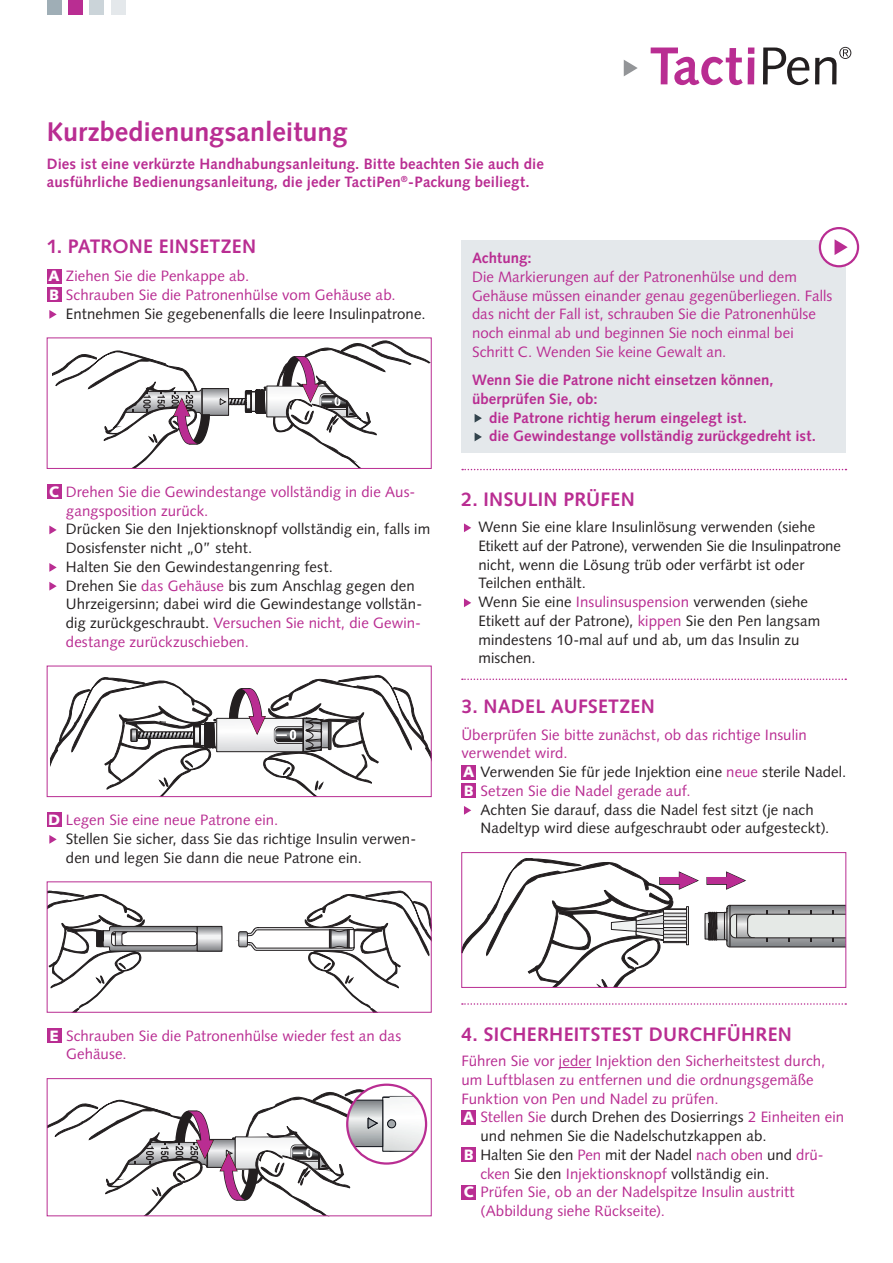
<style>
.page{position:relative;width:893px;height:1263px;background:#fff}
.page>*{position:absolute;margin:0;border:0;box-sizing:border-box;transform-origin:0 0}
.t1{font:700 27px "Syntax LT Std";color:#b92d92}
.Head_H2{font:700 19.5px "Syntax LT Std";letter-spacing:.015em;color:#b92d92}
.Header_H2{font:700 19.5px "Syntax LT Std";letter-spacing:.015em;color:#b92d92}
.Fließtext_10pt{font:15px/18.8px "Syntax LT Std";letter-spacing:.005em;color:#231f20}
.Fließtext_10pt-2{font:15px/18.8px "Syntax LT Std";letter-spacing:.005em;color:#b92d92}
.Text_Box_10pt{font:700 15px/18px "Syntax LT Std";letter-spacing:.01em;color:#b92d92}
.Text_Box_10pt-2{font:15px/18.8px "Syntax LT Std";color:#b92d92}
.Fließtext_10pt-3{font:900 15px "Syntax LT Std";color:#fff}
.s1{font-weight:900;color:#fff}
.s2{color:#b92d92}
.s3{font-weight:700}
</style>
<div class="page">
<div style="left:47px;top:484px;width:15px;height:15px;background:#b92d92"></div>
<svg style="left:49px;top:525px;width:8px;height:9px"></svg>
<svg style="left:49px;top:563px;width:8px;height:9px"></svg>
<svg style="left:49px;top:582px;width:8px;height:9px"></svg>
<div style="left:461px;top:764px;width:15px;height:15px;background:#b92d92"></div>
<div style="left:461px;top:783px;width:15px;height:15px;background:#b92d92"></div>
<svg style="left:464px;top:806px;width:7px;height:9px"></svg>
<svg style="left:651px;top:48px;width:103px;height:37px"></svg>
<svg style="left:763px;top:48px;width:46px;height:37px"></svg>
<svg style="left:815px;top:47px;width:36px;height:37px"></svg>
<svg style="left:624px;top:60px;width:14px;height:16px"></svg>
<svg style="left:464px;top:523px;width:7px;height:9px"></svg>
<svg style="left:464px;top:598px;width:7px;height:9px"></svg>
<svg style="left:49px;top:890px;width:149px;height:121px"></svg>
<svg style="left:199px;top:928px;width:21px;height:21px"></svg>
<div style="left:197px;top:926px;width:25px;height:25px;border:1px solid #231f20"></div>
<svg style="left:239px;top:890px;width:191px;height:121px"></svg>
<div style="left:238px;top:931px;width:10px;height:16px;border:1px solid #231f20;border-radius:2px"></div>
<div style="left:47px;top:881px;width:385px;height:132px;border:1px solid #b92d92"></div>
<svg style="left:52px;top:340px;width:378px;height:127px"></svg>
<div style="left:47px;top:337px;width:385px;height:132px;border:1px solid #b92d92"></div>
<div style="left:47px;top:1028px;width:15px;height:15px;background:#b92d92"></div>
<svg style="left:47px;top:1086px;width:379px;height:130px"></svg>
<div style="left:388px;top:1120px;width:8px;height:8px;background:#a4a9ac;border-radius:50%"></div>
<div style="left:387px;top:1120px;width:9px;height:8px;border:1px solid #0c0f16;border-radius:50%"></div>
<div style="left:346px;top:1083px;width:81px;height:82px;border:2px solid #b92d92;border-radius:50%"></div>
<div style="left:47px;top:812px;width:15px;height:15px;background:#b92d92"></div>
<svg style="left:49px;top:835px;width:8px;height:9px"></svg>
<div style="left:461px;top:240px;width:385px;height:213px;background:#e4e8eb"></div>
<svg style="left:475px;top:414px;width:7px;height:9px"></svg>
<svg style="left:475px;top:433px;width:7px;height:8px"></svg>
<div style="left:820px;top:228px;width:38px;height:38px;background:#fff;border-radius:50%"></div>
<div style="left:819px;top:227px;width:40px;height:40px;border:2px solid #b92d92;border-radius:50%"></div>
<svg style="left:834px;top:239px;width:14px;height:16px"></svg>
<svg style="left:50px;top:675px;width:380px;height:120px"></svg>
<div style="left:47px;top:666px;width:385px;height:131px;border:1px solid #b92d92"></div>
<div style="left:47px;top:0;width:15px;height:15px;background:#9faeb6"></div>
<div style="left:68px;top:0;width:15px;height:15px;background:#b92d92"></div>
<div style="left:89px;top:0;width:15px;height:15px;background:#cbd4d9"></div>
<div style="left:111px;top:0;width:15px;height:15px;background:#e4e8eb"></div>
<svg style="left:463px;top:858px;width:381px;height:128px"></svg>
<div style="left:461px;top:852px;width:385px;height:136px;border:1px solid #b92d92"></div>
<hr style="left:559px;top:1067px;width:32px;height:1px;background:#b92d92">
<div style="left:461px;top:1110px;width:15px;height:14px;background:#b92d92"></div>
<div style="left:461px;top:1147px;width:15px;height:15px;background:#b92d92"></div>
<div style="left:461px;top:1185px;width:15px;height:14px;background:#b92d92"></div>
<svg style="left:462px;top:469px;width:384px;height:1px"></svg>
<svg style="left:462px;top:678px;width:384px;height:2px"></svg>
<svg style="left:462px;top:1003px;width:384px;height:2px"></svg>
<div style="left:47px;top:269px;width:15px;height:14px;background:#b92d92"></div>
<div style="left:47px;top:287px;width:15px;height:15px;background:#b92d92"></div>
<svg style="left:49px;top:310px;width:8px;height:9px"></svg>
<p class="t1" style="left:47px;top:116px;width:302px">Kurzbedienungsanleitung</p>
<p class="Text_Box_10pt" style="left:47px;top:155px;width:499px">Dies ist eine verkürzte Handhabungsanleitung. Bitte beachten Sie auch die ausführliche Bedienungsanleitung, die jeder TactiPen<sup>®</sup>-Packung beiliegt.</p>
<p class="Head_H2" style="left:47px;top:235px;width:211px">1. PATRONE EINSETZEN</p>
<p class="Fließtext_10pt-2" style="left:49px;top:267px;width:202px"><span class="s1">A</span> Ziehen Sie die Penkappe ab.</p>
<p class="Fließtext_10pt-2" style="left:49px;top:285px;width:348px"><span class="s1">B</span> Schrauben Sie die Patronenhülse vom Gehäuse ab.</p>
<p class="Fließtext_10pt" style="left:66px;top:304px;width:361px">Entnehmen Sie gegebenenfalls die leere Insulinpatrone.</p>
<p class="Fließtext_10pt-2" style="left:49px;top:482px;width:368px"><span class="s1">C</span> Drehen Sie die Gewindestange vollständig in die Aus-</p>
<p class="Fließtext_10pt-2" style="left:66px;top:501px;width:144px">gangsposition zurück.</p>
<p class="Fließtext_10pt" style="left:66px;top:520px;width:366px">Drücken Sie den Injektionsknopf vollständig ein, falls im<br>Dosisfenster nicht „0” steht.</p>
<p class="Fließtext_10pt" style="left:66px;top:557px;width:268px">Halten Sie den Gewindestangenring fest.</p>
<p class="Fließtext_10pt" style="left:66px;top:576px;width:358px">Drehen Sie <span class="s2">das Gehäuse</span> bis zum Anschlag gegen den Uhrzeigersinn; dabei wird die Gewindestange vollstän&shy;dig zurückgeschraubt. <span class="s2">Versuchen Sie nicht, die Gewin&shy;destange zurückzuschieben.</span></p>
<p class="Fließtext_10pt-2" style="left:48px;top:810px;width:232px"><span class="s1">D</span> Legen Sie eine neue Patrone ein.</p>
<p class="Fließtext_10pt" style="left:66px;top:829px;width:352px">Stellen Sie sicher, dass Sie das richtige Insulin verwen&shy;den und legen Sie dann die neue Patrone ein.</p>
<p class="Text_Box_10pt-2" style="left:472px;top:249px;width:362px"><span class="s3">Achtung:<br></span>Die Markierungen auf der Patronenhülse und dem Gehäuse müssen einander genau gegenüberliegen. Falls das nicht der Fall ist, schrauben Sie die Patronenhülse noch einmal ab und beginnen Sie noch einmal bei Schritt C. Wenden Sie keine Gewalt an.</p>
<p class="Text_Box_10pt" style="left:472px;top:371px;width:303px;line-height:18.8px">Wenn Sie die Patrone nicht einsetzen können, überprüfen Sie, ob:</p>
<p class="Text_Box_10pt" style="left:489px;top:408px;width:259px">die Patrone richtig herum eingelegt ist.</p>
<p class="Text_Box_10pt" style="left:489px;top:427px;width:328px">die Gewindestange vollständig zurückgedreht ist.</p>
<p class="Header_H2" style="left:461px;top:488px;width:175px">2. INSULIN PRÜFEN</p>
<p class="Fließtext_10pt" style="left:478px;top:518px;width:364px">Wenn Sie eine klare Insulinlösung verwenden (siehe Etikett auf der Patrone), verwenden Sie die Insulinpatrone nicht, wenn die Lösung trüb oder verfärbt ist oder Teilchen enthält.</p>
<p class="Fließtext_10pt" style="left:478px;top:593px;width:343px">Wenn Sie eine <span class="s2">Insulinsuspension</span> verwenden (siehe Etikett auf der Patrone), <span class="s2">kippen</span> Sie den Pen langsam mindestens 10-mal auf und ab, um das Insulin zu mischen.</p>
<p class="Head_H2" style="left:461px;top:695px;width:195px">3. NADEL AUFSETZEN</p>
<p class="Fließtext_10pt-2" style="left:461px;top:725px;width:347px">Überprüfen Sie bitte zunächst, ob das richtige Insulin verwendet wird.</p>
<p class="Fließtext_10pt" style="left:463px;top:763px;width:384px"><span class="s1">A</span> Verwenden Sie für jede Injektion eine <span class="s2">neue</span> sterile Nadel.</p>
<p class="Fließtext_10pt-2" style="left:464px;top:781px;width:228px"><span class="s1">B</span> Setzen Sie die Nadel gerade auf.</p>
<p class="Fließtext_10pt" style="left:480px;top:800px;width:350px">Achten Sie darauf, dass die Nadel fest sitzt (je nach<br>Nadeltyp wird diese aufgeschraubt oder aufgesteckt).</p>
<p class="Fließtext_10pt-3" style="left:50px;top:1026px;width:11px">E</p>
<p class="Fließtext_10pt-2" style="left:66px;top:1026px;width:337px">Schrauben Sie die Patronenhülse wieder fest an das<br>Gehäuse.</p>
<p class="Head_H2" style="left:461px;top:1023px;width:332px">4. SICHERHEITSTEST DURCHFÜHREN</p>
<p class="Fließtext_10pt-2" style="left:461px;top:1051px;width:365px">Führen Sie vor jeder Injektion den Sicherheitstest durch, um Luftblasen zu entfernen und die ordnungsgemäße<br>Funktion von Pen und Nadel zu prüfen.</p>
<p class="Fließtext_10pt" style="left:463px;top:1108px;width:382px"><span class="s1">A</span> <span class="s2">Stellen Sie</span> durch Drehen des Dosierrings <span class="s2">2 Einheiten ein</span></p>
<p class="Fließtext_10pt" style="left:480px;top:1126px;width:287px">und nehmen Sie die Nadelschutzkappen ab.</p>
<p class="Fließtext_10pt" style="left:464px;top:1145px;width:361px"><span class="s1">B</span> Halten Sie den <span class="s2">Pen</span> mit der Nadel <span class="s2">nach oben</span> und <span class="s2">drü-</span></p>
<p class="Fließtext_10pt" style="left:480px;top:1164px;width:290px"><span class="s2">cken</span> Sie den <span class="s2">Injektionsknopf</span> vollständig ein.</p>
<p class="Fließtext_10pt-2" style="left:464px;top:1183px;width:332px"><span class="s1">C</span> Prüfen Sie, ob an der Nadelspitze Insulin austritt</p>
<p class="Fließtext_10pt-2" style="left:480px;top:1201px;width:186px">(Abbildung siehe Rückseite).</p>
</div>
